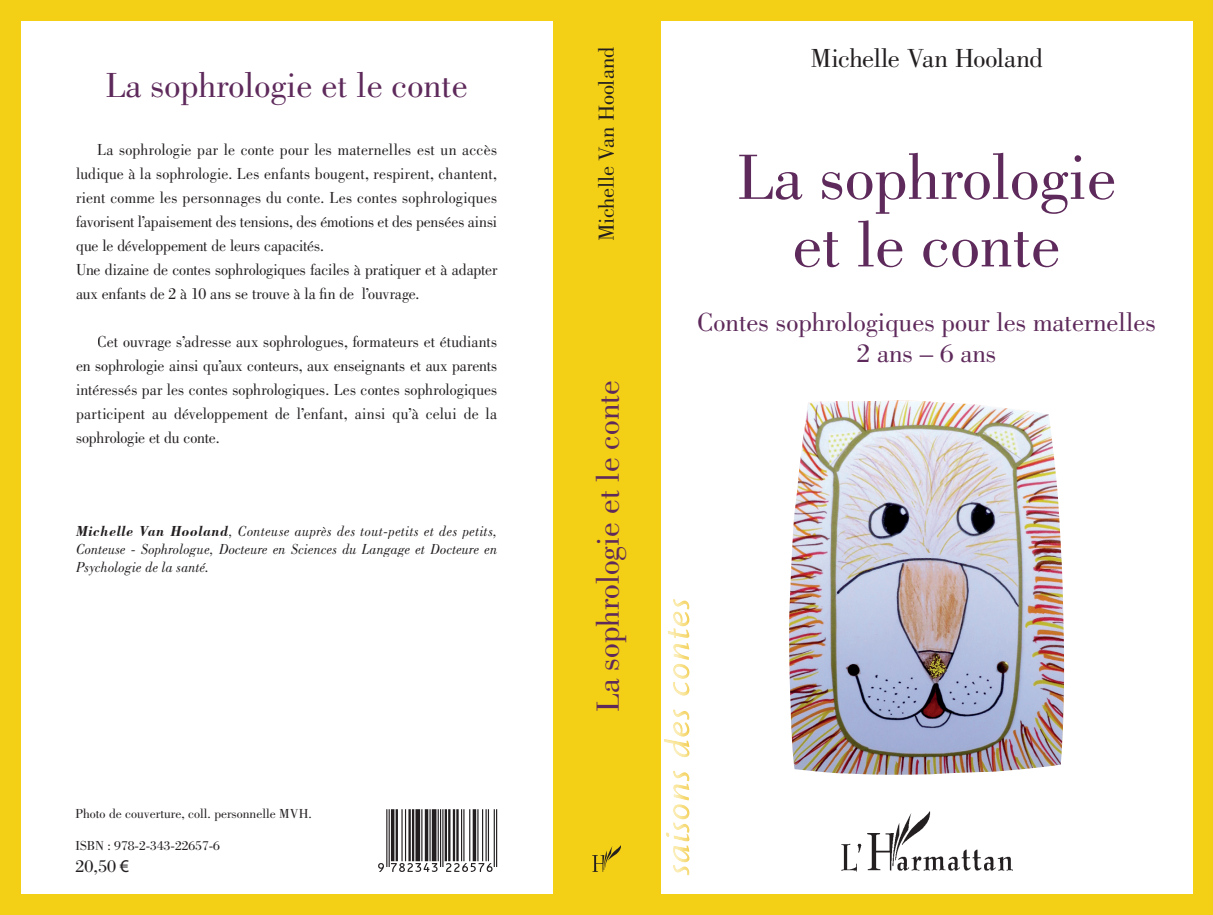
<style>
.page{position:relative;width:1213px;height:915px;background:#fff}
.page>*{position:absolute;margin:0;border:0;box-sizing:border-box;transform-origin:0 0}
.t1{font:66px/67.5px "Bodoni";color:#5e2a5b;text-align:center}
.t2{font:36px "Bodoni";color:#5e2a5b}
.t3{font:33px "Bodoni";color:#5e2a5b}
.t4{font:27px/31.5px "Bodoni";color:#5e2a5b;text-align:center}
.t5{font:27px "Bodoni";letter-spacing:-.02em;color:#231f20}
.t6{font:22.5px "Bodoni";letter-spacing:-.02em;color:#231f20}
.t7{font:18px "Bodoni";color:#231f20}
.t8{font:16.5px/24px "Bodoni";color:#231f20;scale:.95 1}
.t9{font:italic 15px/18px "Bodoni";letter-spacing:.005em;color:#231f20;text-align:justify;scale:.95 1}
.t10{font:13.5px "Bodoni";color:#231f20}
.s1{font-weight:700}
.s2{font-family:"Myriad Pro"}
</style>
<div class="page">
<div style="left:570px;top:0;width:72px;height:914px;background:#f3cf15"></div>
<div style="left:639px;top:0;width:573px;height:914px;background:#f3cf15"></div>
<div style="left:660px;top:21px;width:532px;height:872px;background:#fff"></div>
<div style="left:0;top:0;width:574px;height:914px;background:#f3cf15"></div>
<div style="left:21px;top:21px;width:531px;height:872px;background:#fff"></div>
<img style="left:664px;top:599px;width:25px;height:276px">
<img style="left:592px;top:846px;width:28px;height:25px">
<img style="left:841px;top:811px;width:171px;height:60px">
<svg style="left:378px;top:809px;width:119px;height:62px"></svg>
<img style="left:789px;top:400px;width:275px;height:374px">
<h2 class="t2" style="left:106px;top:65px;width:363px">La sophrologie et le conte</h2>
<p class="t8" style="left:76px;top:138px;width:445px;text-indent:21px">La sophrologie par le conte pour les maternelles est un accès ludique à la sophrologie. Les enfants bougent, respirent, chantent, rient comme les personnages du conte. Les contes sophrologiques favorisent l’apaisement des tensions, des émotions et des pensées ainsi que le développement de leurs capacités.<br>Une dizaine de contes sophrologiques faciles à pratiquer et à adapter aux enfants de 2 à 10 ans se trouve à la fin de l’ouvrage.</p>
<p class="t8" style="left:76px;top:330px;width:445px;text-align:justify;text-indent:21px">Cet ouvrage s’adresse aux sophrologues, formateurs et étudiants en sophrologie ainsi qu’aux conteurs, aux enseignants et aux parents intéressés par les contes sophrologiques. Les contes sophrologiques participent au développement de l’enfant, ainsi qu’à celui de la sophrologie et du conte.</p>
<p class="t9" style="left:76px;top:521px;width:445px"><span class="s1">Michelle Van Hooland</span>, Conteuse auprès des tout-petits et des petits, Conteuse - Sophrologue, Docteure en Sciences du Langage et Docteure en Psychologie de la santé.</p>
<p class="t10" style="left:76px;top:805px;width:238px">Photo de couverture, coll. personnelle MVH.</p>
<p class="t10" style="left:76px;top:838px;width:146px">ISBN : 978-2-343-22657-6</p>
<p class="t7" style="left:76px;top:855px;width:55px">20,50 <span class="s2">€</span></p>
<h3 class="t6" style="left:594px;top:241px;width:195px;rotate:-90deg">Michelle Van Hooland</h3>
<h3 class="t3" style="left:589px;top:711px;width:333px;rotate:-90deg">La sophrologie et le conte</h3>
<h3 class="t5" style="left:810px;top:43px;width:234px">Michelle Van Hooland</h3>
<h1 class="t1" style="left:736px;top:144px;width:381px">La sophrologie et le conte</h1>
<h3 class="t4" style="left:697px;top:306px;width:460px">Contes sophrologiques pour les maternelles<br>2 ans – 6 ans</h3>
</div>
